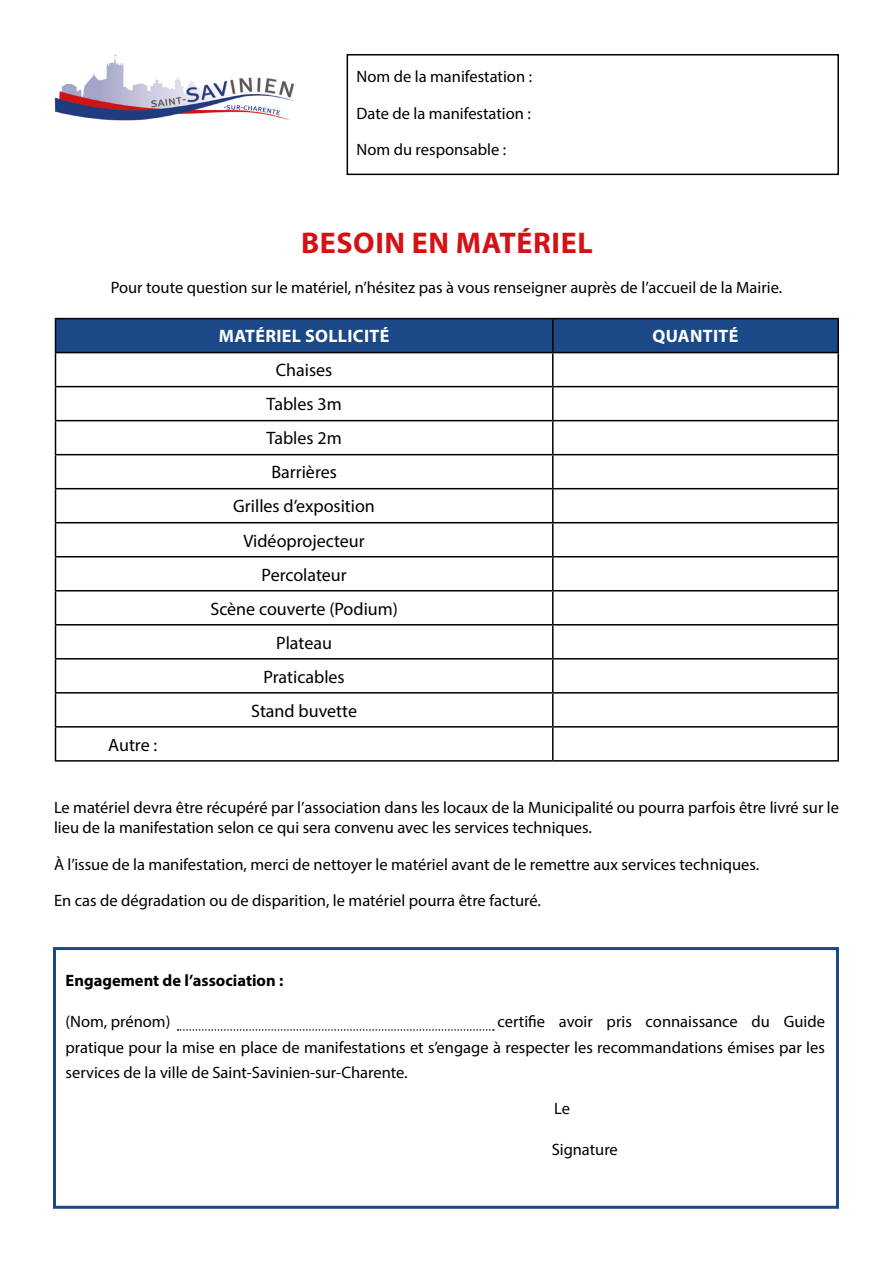
<style>
.page{position:relative;width:893px;height:1263px;background:#fff}
.page>*{position:absolute;margin:0;border:0;box-sizing:border-box;transform-origin:0 0}
.t1{font:700 30px "Myriad Pro";letter-spacing:.02em;color:#d31216}
.t2{font:18px/34px "Myriad Pro";color:#000;text-align:center}
.t3{font:700 18px "Myriad Pro";letter-spacing:.02em;color:#fff}
.t4{font:16.5px/25.5px "Myriad Pro";color:#000}
.t5{font:700 16.5px "Myriad Pro";color:#000}
</style>
<div class="page">
<img style="left:54px;top:54px;width:241px;height:67px">
<div style="left:347px;top:54px;width:492px;height:121px;border:2px solid #000"></div>
<svg style="left:53px;top:947px;width:786px;height:262px"></svg>
<svg style="left:178px;top:1029px;width:316px;height:2px"></svg>
<div style="left:56px;top:319px;width:781px;height:33px;background:#1b4887"></div>
<hr style="left:55px;top:318px;width:498px;height:1px;background:#000">
<hr style="left:55px;top:319px;width:1px;height:33px;background:#000">
<hr style="left:553px;top:318px;width:286px;height:1px;background:#000">
<hr style="left:552px;top:319px;width:2px;height:33px;background:#000">
<hr style="left:837px;top:319px;width:2px;height:33px;background:#000">
<hr style="left:55px;top:352px;width:498px;height:1px;background:#000">
<hr style="left:55px;top:353px;width:1px;height:33px;background:#000">
<hr style="left:553px;top:352px;width:286px;height:1px;background:#000">
<hr style="left:552px;top:353px;width:2px;height:33px;background:#000">
<hr style="left:837px;top:353px;width:2px;height:33px;background:#000">
<hr style="left:55px;top:386px;width:498px;height:1px;background:#000">
<hr style="left:55px;top:387px;width:1px;height:33px;background:#000">
<hr style="left:553px;top:386px;width:286px;height:1px;background:#000">
<hr style="left:552px;top:387px;width:2px;height:33px;background:#000">
<hr style="left:837px;top:387px;width:2px;height:33px;background:#000">
<hr style="left:55px;top:420px;width:498px;height:1px;background:#000">
<hr style="left:55px;top:421px;width:1px;height:33px;background:#000">
<hr style="left:553px;top:420px;width:286px;height:1px;background:#000">
<hr style="left:552px;top:421px;width:2px;height:33px;background:#000">
<hr style="left:837px;top:421px;width:2px;height:33px;background:#000">
<hr style="left:55px;top:454px;width:498px;height:1px;background:#000">
<hr style="left:55px;top:455px;width:1px;height:33px;background:#000">
<hr style="left:553px;top:454px;width:286px;height:1px;background:#000">
<hr style="left:552px;top:455px;width:2px;height:33px;background:#000">
<hr style="left:837px;top:455px;width:2px;height:33px;background:#000">
<hr style="left:55px;top:488px;width:498px;height:1px;background:#000">
<hr style="left:55px;top:489px;width:1px;height:33px;background:#000">
<hr style="left:553px;top:488px;width:286px;height:1px;background:#000">
<hr style="left:552px;top:489px;width:2px;height:33px;background:#000">
<hr style="left:837px;top:489px;width:2px;height:33px;background:#000">
<hr style="left:55px;top:522px;width:498px;height:1px;background:#000">
<hr style="left:55px;top:523px;width:1px;height:33px;background:#000">
<hr style="left:553px;top:522px;width:286px;height:1px;background:#000">
<hr style="left:552px;top:523px;width:2px;height:33px;background:#000">
<hr style="left:837px;top:523px;width:2px;height:33px;background:#000">
<hr style="left:55px;top:556px;width:498px;height:1px;background:#000">
<hr style="left:55px;top:557px;width:1px;height:33px;background:#000">
<hr style="left:553px;top:556px;width:286px;height:1px;background:#000">
<hr style="left:552px;top:557px;width:2px;height:33px;background:#000">
<hr style="left:837px;top:557px;width:2px;height:33px;background:#000">
<hr style="left:55px;top:590px;width:498px;height:1px;background:#000">
<hr style="left:55px;top:591px;width:1px;height:33px;background:#000">
<hr style="left:553px;top:590px;width:286px;height:1px;background:#000">
<hr style="left:552px;top:591px;width:2px;height:33px;background:#000">
<hr style="left:837px;top:591px;width:2px;height:33px;background:#000">
<hr style="left:55px;top:624px;width:498px;height:1px;background:#000">
<hr style="left:55px;top:625px;width:1px;height:33px;background:#000">
<hr style="left:553px;top:624px;width:286px;height:1px;background:#000">
<hr style="left:552px;top:625px;width:2px;height:33px;background:#000">
<hr style="left:837px;top:625px;width:2px;height:33px;background:#000">
<hr style="left:55px;top:658px;width:498px;height:1px;background:#000">
<hr style="left:55px;top:659px;width:1px;height:33px;background:#000">
<hr style="left:553px;top:658px;width:286px;height:1px;background:#000">
<hr style="left:552px;top:659px;width:2px;height:33px;background:#000">
<hr style="left:837px;top:659px;width:2px;height:33px;background:#000">
<hr style="left:55px;top:692px;width:498px;height:1px;background:#000">
<hr style="left:55px;top:693px;width:1px;height:33px;background:#000">
<hr style="left:553px;top:692px;width:286px;height:1px;background:#000">
<hr style="left:552px;top:693px;width:2px;height:33px;background:#000">
<hr style="left:837px;top:693px;width:2px;height:33px;background:#000">
<hr style="left:55px;top:726px;width:498px;height:1px;background:#000">
<hr style="left:55px;top:727px;width:1px;height:33px;background:#000">
<hr style="left:553px;top:726px;width:286px;height:1px;background:#000">
<hr style="left:552px;top:727px;width:2px;height:33px;background:#000">
<hr style="left:837px;top:727px;width:2px;height:33px;background:#000">
<hr style="left:55px;top:760px;width:498px;height:2px;background:#000">
<hr style="left:553px;top:760px;width:286px;height:2px;background:#000">
<p class="t4" style="left:357px;top:63px;width:177px">Nom de la manifestation :</p>
<p class="t4" style="left:357px;top:100px;width:176px">Date de la manifestation :</p>
<p class="t4" style="left:357px;top:137px;width:151px">Nom du responsable :</p>
<h1 class="t1" style="left:301px;top:223px;width:293px">BESOIN EN MATÉRIEL</h1>
<p class="t4" style="left:111px;top:274px;width:673px">Pour toute question sur le matériel, n’hésitez pas à vous renseigner auprès de l’accueil de la Mairie.</p>
<p class="t2" style="left:108px;top:727px;width:50px">Autre :</p>
<p class="t3" style="left:219px;top:325px;width:172px">MATÉRIEL SOLLICITÉ</p>
<p class="t3" style="left:653px;top:325px;width:87px">QUANTITÉ</p>
<p class="t2" style="left:210px;top:353px;width:189px">Chaises<br>Tables 3m<br>Tables 2m<br>Barrières<br>Grilles d’exposition<br>Vidéoprojecteur<br>Percolateur<br>Scène couverte (Podium)<br>Plateau<br>Praticables<br>Stand buvette</p>
<p class="t4" style="left:54px;top:797px;width:786px;line-height:19.8px">Le matériel devra être récupéré par l’association dans les locaux de la Municipalité ou pourra parfois être livré sur le lieu de la manifestation selon ce qui sera convenu avec les services techniques.</p>
<p class="t4" style="left:54px;top:851px;width:707px">À l’issue de la manifestation, merci de nettoyer le matériel avant de le remettre aux services techniques.</p>
<p class="t4" style="left:54px;top:888px;width:488px">En cas de dégradation ou de disparition, le matériel pourra être facturé.</p>
<p class="t5" style="left:66px;top:970px;width:219px">Engagement de l’association :</p>
<p class="t4" style="left:66px;top:1008px;width:106px">(Nom, prénom)</p>
<p class="t4" style="left:66px;top:1008px;width:761px;text-align:justify;text-indent:432px">certifie avoir pris connaissance du Guide pratique pour la mise en place de manifestations et s’engage à respecter les recommandations émises par les services de la ville de Saint-Savinien-sur-Charente.</p>
<p class="t4" style="left:554px;top:1095px;width:17px">Le</p>
<p class="t4" style="left:552px;top:1136px;width:68px">Signature</p>
</div>
